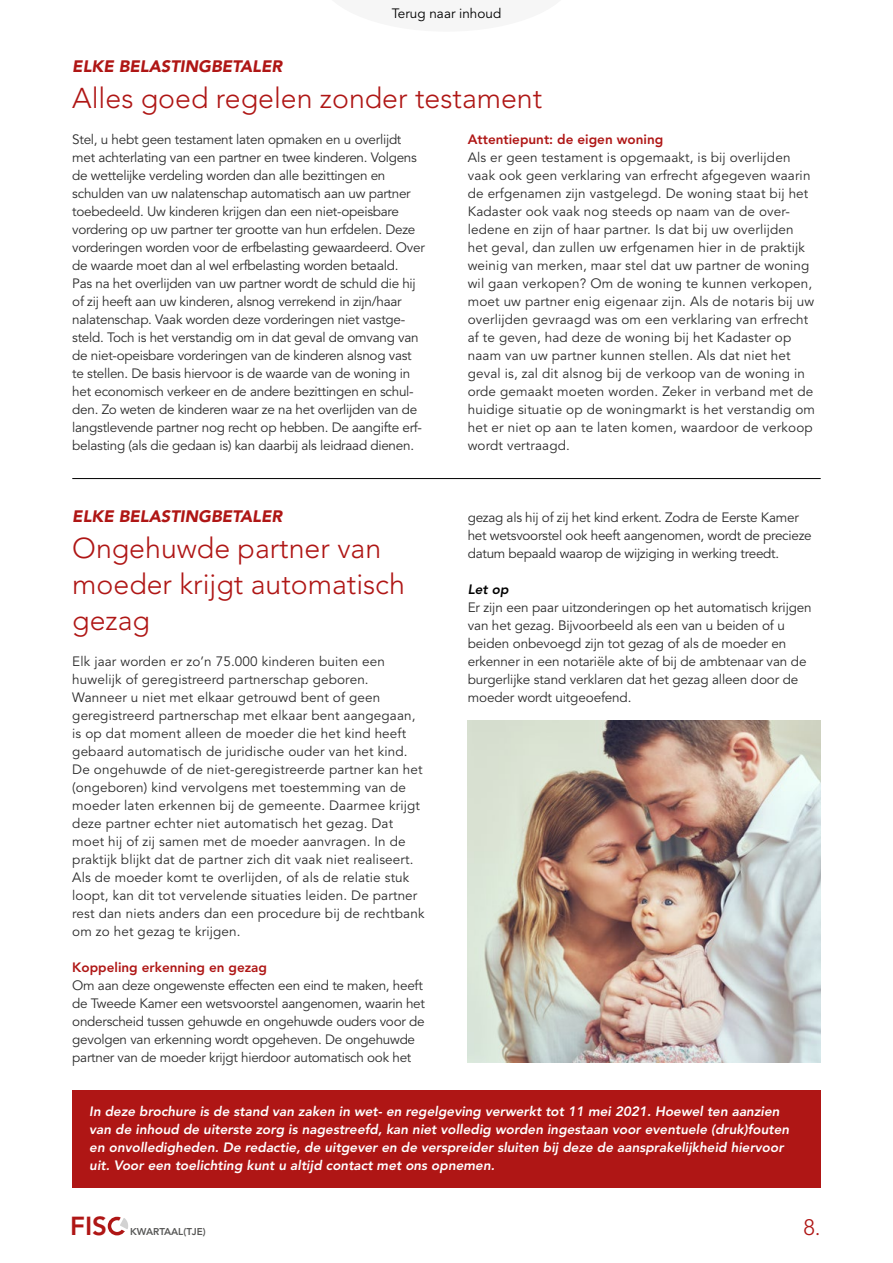
<style>
.page{position:relative;width:893px;height:1263px;background:#fff}
.page>*{position:absolute;margin:0;border:0;box-sizing:border-box;transform-origin:0 0}
.t1{font:300 28.5px/36px "Avenir LT";color:#af1615}
.t2{font:800 25.95px "Avenir LT";color:#af1615}
.t3{font:300 22.2px "Avenir LT";color:#af1615}
.t4{font:italic 900 16.5px "Avenir LT";color:#af1615}
.t5{font:13.5px/18px "Avenir LT";letter-spacing:-.01em;color:#2c2c2c}
.t6{font:13.5px/18px "Avenir LT";letter-spacing:.01em;color:#2c2c2c}
.t7{font:italic 800 13.5px/18px "Avenir LT";color:#fff}
.t8{font:800 13.5px "Avenir LT";color:#af1615}
.t9{font:13.5px "Avenir LT";color:#000}
.t10{font:italic 800 13.5px "Avenir LT";color:#000}
.t11{font:800 9.9px "Avenir LT";color:#575756}
</style>
<div class="page">
<div style="left:108px;top:1217px;width:18px;height:18px;border:3px solid #af1615;border-radius:50%"></div>
<svg style="left:114px;top:1216px;width:14px;height:19px"></svg>
<hr style="left:72px;top:478px;width:749px;height:1px;background:#000">
<img style="left:468px;top:720px;width:353px;height:342px">
<div style="left:72px;top:1091px;width:749px;height:97px;background:#af1615"></div>
<p class="t9" style="left:392px;top:5px;width:111px">Terug naar inhoud</p>
<p class="t4" style="left:72px;top:56px;width:211px">ELKE BELASTINGBETALER</p>
<h1 class="t1" style="left:72px;top:80px;width:471px">Alles goed regelen zonder testament</h1>
<p class="t5" style="left:72px;top:131px;width:354px">Stel, u hebt geen testament laten opmaken en u overlijdt met achterlating van een partner en twee kinderen. Volgens de wettelijke verdeling worden dan alle bezittingen en schulden van uw nalatenschap automatisch aan uw partner toebedeeld. Uw kinderen krijgen dan een niet-opeisbare vordering op uw partner ter grootte van hun erfdelen. Deze vorderingen worden voor de erfbelasting gewaardeerd. Over de waarde moet dan al wel erfbelasting worden betaald.<br>Pas na het overlijden van uw partner wordt de schuld die hij of zij heeft aan uw kinderen, alsnog verrekend in zijn/haar nalatenschap. Vaak worden deze vorderingen niet vastge&shy;steld. Toch is het verstandig om in dat geval de omvang van de niet-opeisbare vorderingen van de kinderen alsnog vast te stellen. De basis hiervoor is de waarde van de woning in het economisch verkeer en de andere bezittingen en schul&shy;den. Zo weten de kinderen waar ze na het overlijden van de langstlevende partner nog recht op hebben. De aangifte erf&shy;belasting (als die gedaan is) kan daarbij als leidraad dienen.</p>
<p class="t8" style="left:468px;top:131px;width:197px">Attentiepunt: de eigen woning</p>
<p class="t6" style="left:468px;top:149px;width:349px">Als er geen testament is opgemaakt, is bij overlijden vaak ook geen verklaring van erfrecht afgegeven waarin de erfgenamen zijn vastgelegd. De woning staat bij het Kadaster ook vaak nog steeds op naam van de over&shy;ledene en zijn of haar partner. Is dat bij uw overlijden het geval, dan zullen uw erfgenamen hier in de praktijk weinig van merken, maar stel dat uw partner de woning wil gaan verkopen? Om de woning te kunnen verkopen, moet uw partner enig eigenaar zijn. Als de notaris bij uw overlijden gevraagd was om een verklaring van erfrecht af te geven, had deze de woning bij het Kadaster op naam van uw partner kunnen stellen. Als dat niet het geval is, zal dit alsnog bij de verkoop van de woning in orde gemaakt moeten worden. Zeker in verband met de huidige situatie op de woningmarkt is het verstandig om het er niet op aan te laten komen, waardoor de verkoop wordt vertraagd.</p>
<p class="t4" style="left:72px;top:506px;width:211px">ELKE BELASTINGBETALER</p>
<h1 class="t1" style="left:72px;top:530px;width:334px">Ongehuwde partner van moeder krijgt automatisch gezag</h1>
<p class="t6" style="left:72px;top:653px;width:354px">Elk jaar worden er zo’n 75.000 kinderen buiten een huwelijk of geregistreerd partnerschap geboren.<br>Wanneer u niet met elkaar getrouwd bent of geen geregistreerd partnerschap met elkaar bent aangegaan, is op dat moment alleen de moeder die het kind heeft gebaard automatisch de juridische ouder van het kind.<br>De ongehuwde of de niet-geregistreerde partner kan het (ongeboren) kind vervolgens met toestemming van de moeder laten erkennen bij de gemeente. Daarmee krijgt deze partner echter niet automatisch het gezag. Dat moet hij of zij samen met de moeder aanvragen. In de praktijk blijkt dat de partner zich dit vaak niet realiseert.<br>Als de moeder komt te overlijden, of als de relatie stuk loopt, kan dit tot vervelende situaties leiden. De partner rest dan niets anders dan een procedure bij de rechtbank om zo het gezag te krijgen.</p>
<p class="t8" style="left:72px;top:959px;width:196px">Koppeling erkenning en gezag</p>
<p class="t5" style="left:72px;top:977px;width:354px">Om aan deze ongewenste effecten een eind te maken, heeft de Tweede Kamer een wetsvoorstel aangenomen, waarin het onderscheid tussen gehuwde en ongehuwde ouders voor de gevolgen van erkenning wordt opgeheven. De ongehuwde partner van de moeder krijgt hierdoor automatisch ook het</p>
<p class="t5" style="left:468px;top:509px;width:345px">gezag als hij of zij het kind erkent. Zodra de Eerste Kamer het wetsvoorstel ook heeft aangenomen, wordt de precieze datum bepaald waarop de wijziging in werking treedt.</p>
<p class="t10" style="left:468px;top:581px;width:42px">Let op</p>
<p class="t5" style="left:468px;top:599px;width:346px">Er zijn een paar uitzonderingen op het automatisch krijgen van het gezag. Bijvoorbeeld als een van u beiden of u beiden onbevoegd zijn tot gezag of als de moeder en erkenner in een notariële akte of bij de ambtenaar van de burgerlijke stand verklaren dat het gezag alleen door de moeder wordt uitgeoefend.</p>
<p class="t7" style="left:89px;top:1102px;width:701px">In deze brochure is de stand van zaken in wet- en regelgeving verwerkt tot 11 mei 2021. Hoewel ten aanzien van de inhoud de uiterste zorg is nagestreefd, kan niet volledig worden ingestaan voor eventuele (druk)fouten en onvolledigheden. De redactie, de uitgever en de verspreider sluiten bij deze de aansprakelijkheid hiervoor uit. Voor een toelichting kunt u altijd contact met ons opnemen.</p>
<h2 class="t2" style="left:70px;top:1210px;width:38px">FIS</h2>
<p class="t11" style="left:130px;top:1226px;width:77px">KWARTAAL(TJE)</p>
<h3 class="t3" style="left:803px;top:1214px;width:19px">8.</h3>
</div>
